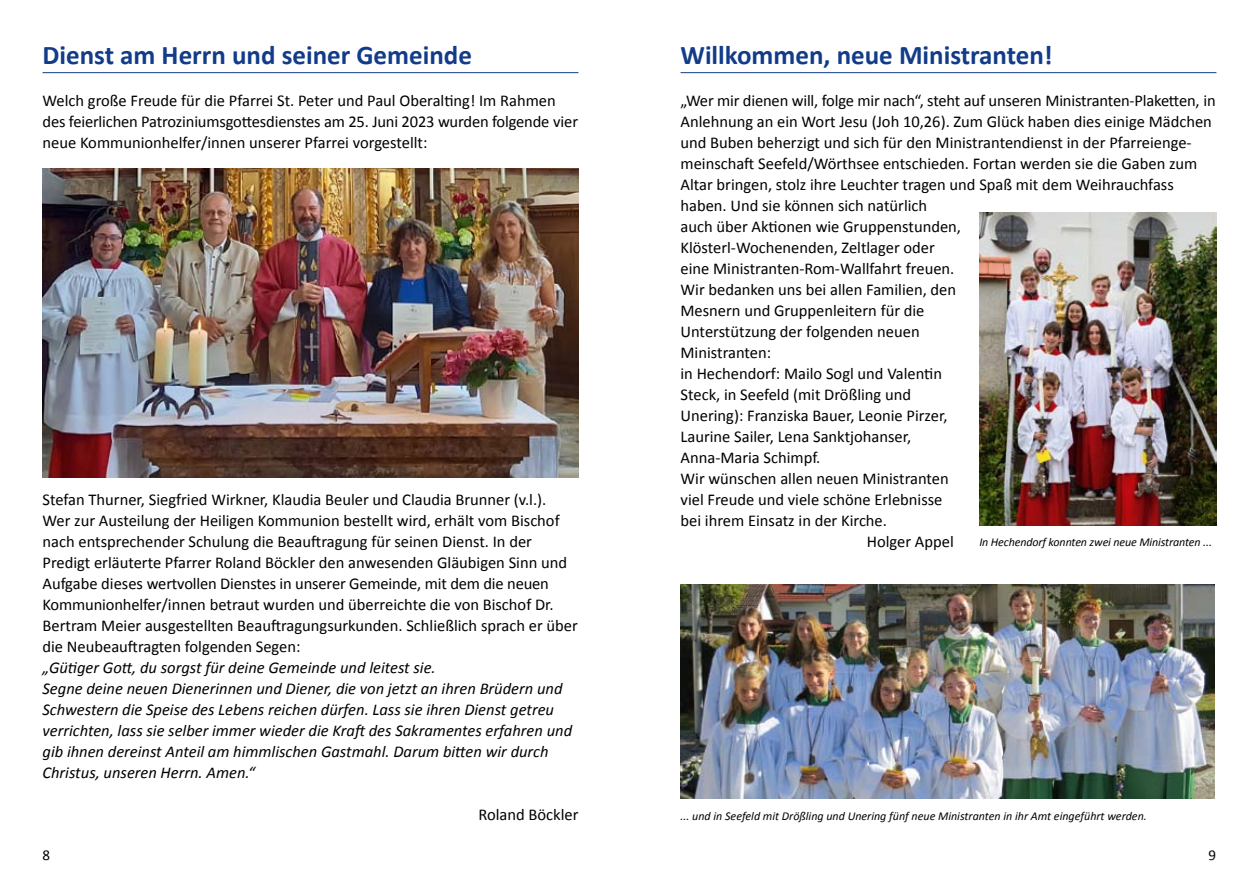
<style>
.page{position:relative;width:1259px;height:893px;background:#fff}
.page>*{position:absolute;margin:0;border:0;box-sizing:border-box;transform-origin:0 0}
.t1{font:700 27px "Calibri";color:#123c89}
.t2{font:16.5px/21px "Calibri";color:#000}
.t3{font:italic 16.5px/21px "Calibri";color:#000}
.t4{font:15px "Calibri";color:#000}
.t5{font:italic 12px "Calibri";color:#000}
</style>
<div class="page">
<hr style="left:43px;top:72px;width:535px;height:1px;background:#123c89">
<hr style="left:680px;top:72px;width:536px;height:1px;background:#123c89">
<img style="left:680px;top:584px;width:534px;height:215px">
<img style="left:43px;top:169px;width:535px;height:309px">
<img style="left:979px;top:212px;width:237px;height:314px">
<h1 class="t1" style="left:43px;top:38px;width:431px">Dienst am Herrn und seiner Gemeinde</h1>
<p class="t2" style="left:43px;top:89px;width:537px">Welch große Freude für die Pfarrei St. Peter und Paul Oberalting! Im Rahmen des feierlichen Patroziniumsgottesdienstes am 25. Juni 2023 wurden folgende vier neue Kommunionhelfer/innen unserer Pfarrei vorgestellt:</p>
<p class="t2" style="left:43px;top:488px;width:537px">Stefan Thurner, Siegfried Wirkner, Klaudia Beuler und Claudia Brunner (v.l.).<br>Wer zur Austeilung der Heiligen Kommunion bestellt wird, erhält vom Bischof nach entsprechender Schulung die Beauftragung für seinen Dienst. In der Predigt erläuterte Pfarrer Roland Böckler den anwesenden Gläubigen Sinn und Aufgabe dieses wertvollen Dienstes in unserer Gemeinde, mit dem die neuen Kommunionhelfer/innen betraut wurden und überreichte die von Bischof Dr.<br>Bertram Meier ausgestellten Beauftragungsurkunden. Schließlich sprach er über die Neubeauftragten folgenden Segen:</p>
<p class="t3" style="left:43px;top:656px;width:531px">„Gütiger Gott, du sorgst für deine Gemeinde und leitest sie.<br>Segne deine neuen Dienerinnen und Diener, die von jetzt an ihren Brüdern und Schwestern die Speise des Lebens reichen dürfen. Lass sie ihren Dienst getreu verrichten, lass sie selber immer wieder die Kraft des Sakramentes erfahren und gib ihnen dereinst Anteil am himmlischen Gastmahl. Darum bitten wir durch Christus, unseren Herrn. Amen.“</p>
<p class="t2" style="left:478px;top:803px;width:101px">Roland Böckler</p>
<h1 class="t1" style="left:680px;top:38px;width:374px">Willkommen, neue Ministranten!</h1>
<p class="t2" style="left:680px;top:89px;width:537px">„Wer mir dienen will, folge mir nach“, steht auf unseren Ministranten-Plaketten, in</p>
<p class="t2" style="left:680px;top:110px;width:533px">Anlehnung an ein Wort Jesu (Joh 10,26). Zum Glück haben dies einige Mädchen</p>
<p class="t2" style="left:680px;top:131px;width:512px">und Buben beherzigt und sich für den Ministrantendienst in der Pfarreienge-</p>
<p class="t2" style="left:680px;top:152px;width:518px">meinschaft Seefeld/Wörthsee entschieden. Fortan werden sie die Gaben zum</p>
<p class="t2" style="left:680px;top:173px;width:495px">Altar bringen, stolz ihre Leuchter tragen und Spaß mit dem Weihrauchfass</p>
<p class="t2" style="left:680px;top:194px;width:248px">haben. Und sie können sich natürlich</p>
<p class="t2" style="left:680px;top:215px;width:282px">auch über Aktionen wie Gruppenstunden,</p>
<p class="t2" style="left:680px;top:236px;width:256px">Klösterl-Wochenenden, Zeltlager oder</p>
<p class="t2" style="left:680px;top:257px;width:275px">eine Ministranten-Rom-Wallfahrt freuen.</p>
<p class="t2" style="left:680px;top:278px;width:277px">Wir bedanken uns bei allen Familien, den</p>
<p class="t2" style="left:680px;top:299px;width:245px">Mesnern und Gruppenleitern für die</p>
<p class="t2" style="left:680px;top:320px;width:241px">Unterstützung der folgenden neuen</p>
<p class="t2" style="left:680px;top:341px;width:92px">Ministranten:</p>
<p class="t2" style="left:680px;top:362px;width:263px">in Hechendorf: Mailo Sogl und Valentin</p>
<p class="t2" style="left:680px;top:383px;width:232px">Steck, in Seefeld (mit Drößling und</p>
<p class="t2" style="left:680px;top:404px;width:268px">Unering): Franziska Bauer, Leonie Pirzer,</p>
<p class="t2" style="left:680px;top:425px;width:232px">Laurine Sailer, Lena Sanktjohanser,</p>
<p class="t2" style="left:680px;top:446px;width:141px">Anna-Maria Schimpf.</p>
<p class="t2" style="left:680px;top:467px;width:270px">Wir wünschen allen neuen Ministranten</p>
<p class="t2" style="left:680px;top:488px;width:263px">viel Freude und viele schöne Erlebnisse</p>
<p class="t2" style="left:680px;top:509px;width:208px">bei ihrem Einsatz in der Kirche.</p>
<p class="t2" style="left:867px;top:530px;width:88px">Holger Appel</p>
<p class="t5" style="left:979px;top:535px;width:234px">In Hechendorf konnten zwei neue Ministranten ...</p>
<p class="t5" style="left:680px;top:808px;width:468px">... und in Seefeld mit Drößling und Unering fünf neue Ministranten in ihr Amt eingeführt werden.</p>
<p class="t4" style="left:43px;top:846px;width:9px">8</p>
<p class="t4" style="left:1208px;top:846px;width:9px">9</p>
</div>
